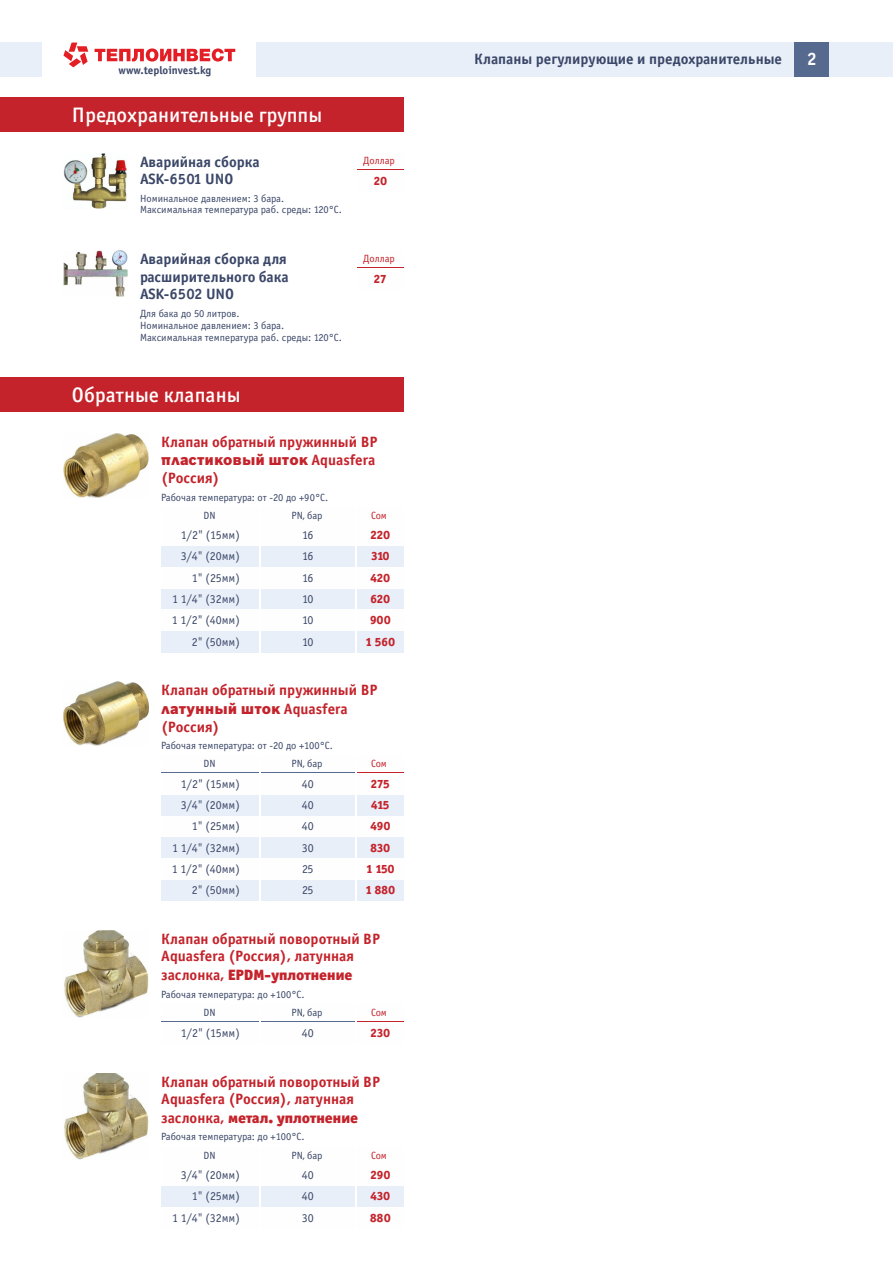
<style>
.page{position:relative;width:893px;height:1263px;background:#fff}
.page>*{position:absolute;margin:0;border:0;box-sizing:border-box;transform-origin:0 0}
.t1{font:21px "Officina Sans Medium C";color:#fefefe}
.t2{font:18px "Officina Sans Bold C";color:#fefefe}
.t3{font:15px/17.5px "Officina Sans Bold C";color:#c4232b}
.t4{font:15px/17.4px "Officina Sans Bold C";color:#3b4768}
.t5{font:15px "Officina Sans Black C";color:#c4232b}
.t6{font:900 15px "Bosch Sans";color:#c4232b}
.t7{font:12px/21.3px "Officina Sans Book C";letter-spacing:-.01em;color:#3b4768;text-align:right}
.t8{font:12px/21.3px "Officina Sans Extra Bold C";letter-spacing:.015em;color:#c4232b;text-align:center}
.t9{font:12px/21.3px "Officina Sans Extra Bold C";letter-spacing:-.01em;color:#c4232b;text-align:center}
.t10{font:11.1px "Officina Sans Bold C";color:#3b4768}
.t11{font:10.5px/18.1px "Officina Sans Book C";color:#3b4768}
.t12{font:10.5px "Officina Sans Book C";color:#c4232b}
.s1{font-family:"Officina Sans Bold C";font-weight:400}
.s2{font-family:"Officina Sans Bold C"}
</style>
<div class="page">
<div style="left:357px;top:1186px;width:47px;height:21px;background:#e8eff9"></div>
<div style="left:161px;top:1186px;width:98px;height:21px;background:#e8eff9"></div>
<div style="left:261px;top:1186px;width:94px;height:21px;background:#e8eff9"></div>
<div style="left:257px;top:43px;width:636px;height:34px;background:#e8eff9"></div>
<svg style="left:95px;top:48px;width:140px;height:14px"></svg>
<svg style="left:63px;top:43px;width:25px;height:24px"></svg>
<div style="left:795px;top:43px;width:34px;height:34px;background:#56698f"></div>
<div style="left:0;top:43px;width:42px;height:34px;background:#e8eff9"></div>
<div style="left:0;top:98px;width:404px;height:34px;background:#c4232b"></div>
<hr style="left:357px;top:169px;width:47px;height:1px;background:#c4232b">
<img style="left:63px;top:153px;width:64px;height:55px">
<hr style="left:357px;top:267px;width:47px;height:1px;background:#c4232b">
<img style="left:63px;top:251px;width:64px;height:45px">
<div style="left:357px;top:588px;width:47px;height:22px;background:#e8eff9"></div>
<div style="left:161px;top:588px;width:98px;height:22px;background:#e8eff9"></div>
<div style="left:261px;top:588px;width:94px;height:22px;background:#e8eff9"></div>
<div style="left:357px;top:631px;width:47px;height:21px;background:#e8eff9"></div>
<div style="left:161px;top:631px;width:98px;height:21px;background:#e8eff9"></div>
<div style="left:261px;top:631px;width:94px;height:21px;background:#e8eff9"></div>
<div style="left:0;top:378px;width:404px;height:34px;background:#c4232b"></div>
<div style="left:357px;top:546px;width:47px;height:21px;background:#e8eff9"></div>
<div style="left:161px;top:546px;width:98px;height:21px;background:#e8eff9"></div>
<div style="left:261px;top:546px;width:94px;height:21px;background:#e8eff9"></div>
<img style="left:63px;top:433px;width:86px;height:65px">
<div style="left:357px;top:837px;width:47px;height:21px;background:#e8eff9"></div>
<div style="left:161px;top:837px;width:98px;height:21px;background:#e8eff9"></div>
<div style="left:261px;top:837px;width:94px;height:21px;background:#e8eff9"></div>
<div style="left:357px;top:879px;width:47px;height:22px;background:#e8eff9"></div>
<div style="left:161px;top:879px;width:98px;height:22px;background:#e8eff9"></div>
<div style="left:261px;top:879px;width:94px;height:22px;background:#e8eff9"></div>
<div style="left:357px;top:794px;width:47px;height:22px;background:#e8eff9"></div>
<div style="left:161px;top:794px;width:98px;height:22px;background:#e8eff9"></div>
<div style="left:261px;top:794px;width:94px;height:22px;background:#e8eff9"></div>
<hr style="left:357px;top:772px;width:47px;height:1px;background:#c4232b">
<hr style="left:161px;top:772px;width:98px;height:1px;background:#56698f">
<hr style="left:261px;top:772px;width:94px;height:1px;background:#56698f">
<img style="left:63px;top:682px;width:86px;height:63px">
<hr style="left:357px;top:1021px;width:47px;height:1px;background:#c4232b">
<hr style="left:161px;top:1021px;width:98px;height:1px;background:#56698f">
<hr style="left:261px;top:1021px;width:94px;height:1px;background:#56698f">
<img style="left:64px;top:930px;width:85px;height:87px">
<hr style="left:357px;top:1163px;width:47px;height:1px;background:#c4232b">
<hr style="left:161px;top:1163px;width:98px;height:1px;background:#56698f">
<hr style="left:261px;top:1163px;width:94px;height:1px;background:#56698f">
<img style="left:64px;top:1073px;width:85px;height:86px">
<p class="t10" style="left:119px;top:66px;width:94px">www.teploinvest.kg</p>
<h1 class="t1" style="left:72px;top:106px;width:252px">Предохранительные группы</h1>
<h3 class="t4" style="left:140px;top:154px;width:121px">Аварийная сборка<br>ASK-6501 UNO</h3>
<p class="t12" style="left:363px;top:156px;width:33px">Доллар</p>
<p class="t8" style="left:374px;top:171px;width:15px">20</p>
<p class="t11" style="left:140px;top:193px;width:203px;line-height:11.9px">Номинальное давлением: 3 бара.<br>Максимальная температура раб. среды: 120°C.</p>
<h3 class="t4" style="left:140px;top:252px;width:150px;text-align:justify">Аварийная сборка для расширительного бака ASK-6502 UNO</h3>
<p class="t12" style="left:363px;top:254px;width:33px">Доллар</p>
<p class="t8" style="left:374px;top:269px;width:14px">27</p>
<p class="t11" style="left:140px;top:309px;width:203px;line-height:11.9px">Для бака до 50 литров.<br>Номинальное давлением: 3 бара.<br>Максимальная температура раб. среды: 120°C.</p>
<h1 class="t1" style="left:72px;top:386px;width:170px">Обратные клапаны</h1>
<h3 class="t3" style="left:161px;top:434px;width:218px">Клапан обратный пружинный ВР</h3>
<h3 class="t6" style="left:161px;top:454px;width:215px">пластиковый шток <span class="s1">Aquasfera</span></h3>
<h3 class="t3" style="left:161px;top:471px;width:60px">(Россия)</h3>
<p class="t12" style="left:371px;top:511px;width:17px">Сом</p>
<p class="t8" style="left:366px;top:526px;width:31px">220<br>310<br>420<br>620<br>900<br>1 560</p>
<p class="t11" style="left:204px;top:489px;width:126px;text-indent:-42px">Рабочая температура: от -20 до +90°С.<br>DN</p>
<p class="t7" style="left:172px;top:526px;width:70px">1/2" (15мм)<br>3/4" (20мм)<br>1" (25мм)<br>1 1/4" (32мм)<br>1 1/2" (40мм)<br>2" (50мм)</p>
<p class="t11" style="left:291px;top:507px;width:32px">PN, бар</p>
<p class="t7" style="left:302px;top:526px;width:13px;text-align:justify">16<br>16<br>16<br>10<br>10<br>10</p>
<h3 class="t3" style="left:161px;top:683px;width:218px">Клапан обратный пружинный ВР</h3>
<h3 class="t6" style="left:161px;top:703px;width:188px">латунный шток <span class="s1">Aquasfera</span></h3>
<h3 class="t3" style="left:161px;top:719px;width:60px">(Россия)</h3>
<p class="t12" style="left:371px;top:759px;width:17px">Сом</p>
<p class="t9" style="left:365px;top:774px;width:31px">275<br>415<br>490<br>830<br>1 150<br>1 880</p>
<p class="t11" style="left:204px;top:737px;width:131px;text-indent:-42px">Рабочая температура: от -20 до +100°С.<br>DN</p>
<p class="t7" style="left:172px;top:774px;width:70px">1/2" (15мм)<br>3/4" (20мм)<br>1" (25мм)<br>1 1/4" (32мм)<br>1 1/2" (40мм)<br>2" (50мм)</p>
<p class="t11" style="left:291px;top:756px;width:32px">PN, бар</p>
<p class="t7" style="left:302px;top:774px;width:13px;text-align:justify">40<br>40<br>40<br>30<br>25<br>25</p>
<h3 class="t3" style="left:161px;top:932px;width:221px">Клапан обратный поворотный ВР<br>Aquasfera (Россия), латунная</h3>
<h3 class="t5" style="left:161px;top:969px;width:193px"><span class="s2">заслонка,</span> EPDM-уплотнение</h3>
<p class="t12" style="left:371px;top:1008px;width:17px">Сом</p>
<p class="t8" style="left:370px;top:1023px;width:21px">230</p>
<p class="t11" style="left:204px;top:986px;width:102px;text-indent:-42px">Рабочая температура: до +100°С.<br>DN</p>
<p class="t7" style="left:181px;top:1023px;width:61px">1/2" (15мм)</p>
<p class="t11" style="left:291px;top:1004px;width:32px">PN, бар</p>
<p class="t7" style="left:302px;top:1023px;width:13px">40</p>
<h3 class="t3" style="left:161px;top:1074px;width:221px">Клапан обратный поворотный ВР<br>Aquasfera (Россия), латунная</h3>
<h3 class="t5" style="left:161px;top:1112px;width:198px"><span class="s2">заслонка,</span> метал. уплотнение</h3>
<p class="t12" style="left:371px;top:1150px;width:17px">Сом</p>
<p class="t8" style="left:370px;top:1166px;width:22px;text-align:justify">290<br>430<br>880</p>
<p class="t11" style="left:204px;top:1129px;width:102px;text-indent:-42px">Рабочая температура: до +100°С.<br>DN</p>
<p class="t7" style="left:172px;top:1165px;width:69px">3/4" (20мм)<br>1" (25мм)<br>1 1/4" (32мм)</p>
<p class="t11" style="left:291px;top:1147px;width:32px">PN, бар</p>
<p class="t7" style="left:302px;top:1165px;width:13px;text-align:justify">40<br>40<br>30</p>
<h3 class="t4" style="left:474px;top:52px;width:309px">Клапаны регулирующие и предохранительные</h3>
<h2 class="t2" style="left:807px;top:52px;width:12px">2</h2>
</div>
